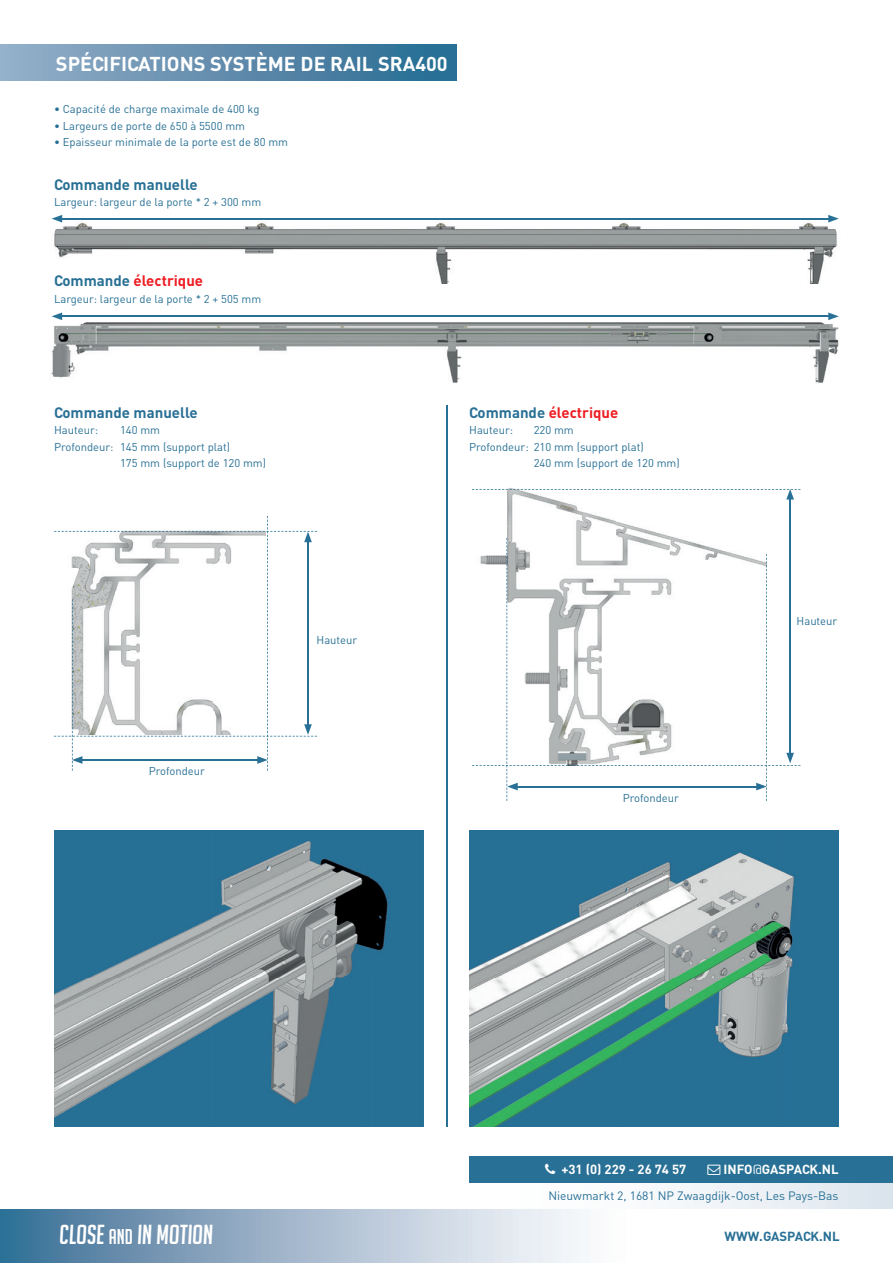
<style>
.page{position:relative;width:893px;height:1263px;background:#fff}
.page>*{position:absolute;margin:0;border:0;box-sizing:border-box;transform-origin:0 0}
.t1{font:italic 26.85px "Big Noodle Titling";color:#fff}
.t2{font:700 19.8px "DIN";color:#fff}
.t3{font:700 15px "DIN";color:#ee1d23}
.t4{font:700 15px "DIN";color:#287095}
.t5{font:700 13.05px "DIN";color:#fff}
.t6{font:700 13.05px "DIN";color:#287095}
.t7{font:12px "DIN";color:#287095}
.t8{font:11.25px "DIN";color:#287095}
.s1{color:#287095}
.s2{font-style:normal;font-size:20.85px}
.s3{font-weight:400}
</style>
<div class="page">
<img style="left:51px;top:322px;width:788px;height:61px">
<img style="left:507px;top:488px;width:170px;height:50px">
<img style="left:54px;top:215px;width:783px;height:68px">
<img style="left:54px;top:830px;width:370px;height:297px">
<img style="left:469px;top:830px;width:370px;height:297px">
<img style="left:469px;top:1182px;width:424px;height:27px">
<div style="left:469px;top:1156px;width:424px;height:26px;background:#287095"></div>
<img style="left:0;top:1209px;width:580px;height:54px">
<div style="left:0;top:45px;width:457px;height:36px;background:linear-gradient(to right,#97afc9,#266a91)"></div>
<hr style="left:60px;top:316px;width:771px;height:1px;background:#287095">
<svg style="left:828px;top:312px;width:11px;height:8px"></svg>
<svg style="left:52px;top:312px;width:10px;height:8px"></svg>
<hr style="left:60px;top:218px;width:771px;height:1px;background:#287095">
<svg style="left:828px;top:215px;width:11px;height:7px"></svg>
<svg style="left:52px;top:215px;width:10px;height:7px"></svg>
<hr style="left:789px;top:497px;width:2px;height:258px;background:#287095">
<svg style="left:472px;top:538px;width:328px;height:263px"></svg>
<svg style="left:54px;top:516px;width:263px;height:255px"></svg>
<svg style="left:472px;top:489px;width:328px;height:10px"></svg>
<hr style="left:446px;top:406px;width:2px;height:721px;background:#287095">
<h2 class="t2" style="left:56px;top:50px;width:393px">SPÉCIFICATIONS SYSTÈME DE RAIL SRA400</h2>
<p class="t8" style="left:54px;top:102px;width:207px">• Capacité de charge maximale de 400 kg</p>
<p class="t8" style="left:54px;top:118px;width:193px">• Largeurs de porte de 650 à 5500 mm</p>
<p class="t8" style="left:54px;top:135px;width:236px">• Epaisseur minimale de la porte est de 80 mm</p>
<h3 class="t4" style="left:54px;top:174px;width:145px">Commande manuelle</h3>
<p class="t8" style="left:54px;top:195px;width:209px">Largeur: largeur de la porte * 2 + 300 mm</p>
<h3 class="t3" style="left:54px;top:271px;width:151px"><span class="s1">Commande</span> électrique</h3>
<p class="t8" style="left:54px;top:291px;width:209px">Largeur: largeur de la porte * 2 + 505 mm</p>
<h3 class="t4" style="left:54px;top:403px;width:145px">Commande manuelle</h3>
<p class="t8" style="left:54px;top:423px;width:46px">Hauteur:</p>
<p class="t8" style="left:120px;top:423px;width:42px">140 mm</p>
<p class="t8" style="left:54px;top:439px;width:178px">Profondeur: 145 mm (support plat)</p>
<p class="t8" style="left:120px;top:456px;width:148px">175 mm (support de 120 mm)</p>
<h3 class="t3" style="left:469px;top:403px;width:151px"><span class="s1">Commande</span> électrique</h3>
<p class="t8" style="left:469px;top:423px;width:46px">Hauteur:</p>
<p class="t8" style="left:534px;top:423px;width:42px">220 mm</p>
<p class="t8" style="left:469px;top:439px;width:176px">Profondeur: 210 mm (support plat)</p>
<p class="t8" style="left:534px;top:456px;width:148px">240 mm (support de 120 mm)</p>
<p class="t8" style="left:149px;top:763px;width:58px">Profondeur</p>
<p class="t8" style="left:316px;top:632px;width:42px">Hauteur</p>
<p class="t8" style="left:623px;top:790px;width:58px">Profondeur</p>
<p class="t8" style="left:797px;top:614px;width:42px">Hauteur</p>
<h1 class="t1" style="left:60px;top:1220px;width:155px">CLOSE <span class="s2">and</span> IN MOTION</h1>
<p class="t5" style="left:561px;top:1160px;width:126px">+31 (0) 229 - 26 74 57</p>
<p class="t5" style="left:723px;top:1160px;width:117px">INFO<span class="s3">@</span>GASPACK.NL</p>
<p class="t7" style="left:548px;top:1188px;width:292px">Nieuwmarkt 2, 1681 NP Zwaagdijk-Oost, Les Pays-Bas</p>
<p class="t6" style="left:724px;top:1227px;width:117px">WWW.GASPACK.NL</p>
</div>
